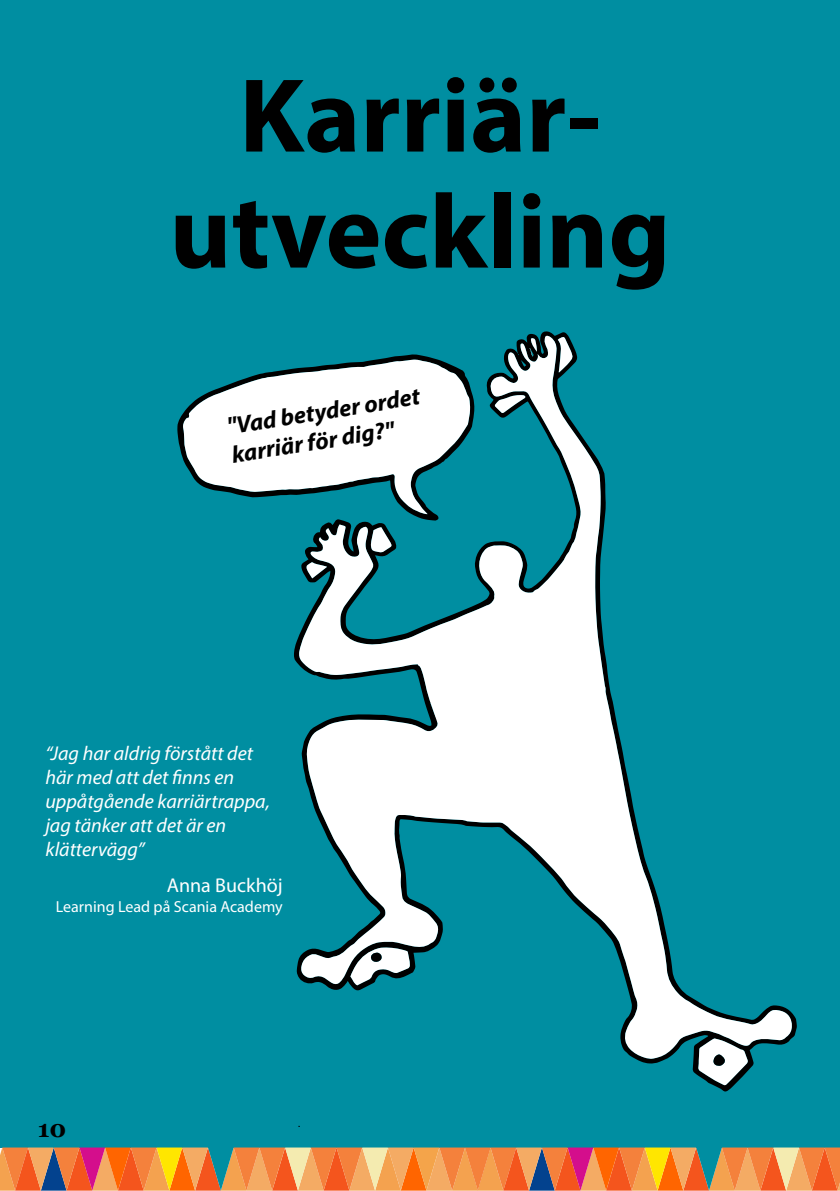
<style>
.page{position:relative;width:840px;height:1191px;background:#fff}
.page>*{position:absolute;margin:0;border:0;box-sizing:border-box;transform-origin:0 0}
.t1{font:700 106px/116px "Myriad Pro";color:#000;text-align:center}
.t2{font:italic 700 24px/28.8px "Myriad Pro";color:#000}
.t3{font:700 24px "Georgia";color:#000}
.t4{font:italic 20px/24px "Myriad Pro";color:#fff}
.t5{font:20px "Myriad Pro";color:#fff}
.t6{font:16px "Myriad Pro";color:#fff}
</style>
<div class="page">
<div style="left:0;top:0;width:839px;height:1147px;background:#008ea1"></div>
<svg style="left:0;top:1147px;width:839px;height:43px;background:#e2884b"></svg>
<hr style="left:839px;top:0;width:1px;height:42px;background:#008ea1">
<svg style="left:298px;top:335px;width:493px;height:724px"></svg>
<svg style="left:370px;top:527px;width:21px;height:25px"></svg>
<svg style="left:557px;top:337px;width:15px;height:35px"></svg>
<svg style="left:494px;top:395px;width:31px;height:18px"></svg>
<svg style="left:306px;top:562px;width:21px;height:16px"></svg>
<svg style="left:517px;top:338px;width:19px;height:27px"></svg>
<svg style="left:697px;top:1038px;width:50px;height:47px;background:#a6b3b5"></svg>
<svg style="left:350px;top:947px;width:59px;height:38px;background:#95aaad"></svg>
<svg style="left:177px;top:354px;width:297px;height:166px"></svg>
<svg style="left:182px;top:359px;width:288px;height:155px;fill:#fff"></svg>
<h1 class="t1" style="left:169px;top:54px;width:502px">Karriär&shy;utveckling</h1>
<p class="t2" style="left:225px;top:411px;width:196px;rotate:-9deg">"Vad betyder ordet karriär för dig?"</p>
<p class="t4" style="left:45px;top:741px;width:226px">“Jag har aldrig förstått det här med att det finns en uppåtgående karriärtrappa, jag tänker att det är en klättervägg”</p>
<p class="t5" style="left:167px;top:873px;width:117px">Anna Buckhöj</p>
<p class="t6" style="left:56px;top:897px;width:228px">Learning Lead på Scania Academy</p>
<p class="t3" style="left:38px;top:1113px;width:30px">10</p>
</div>
